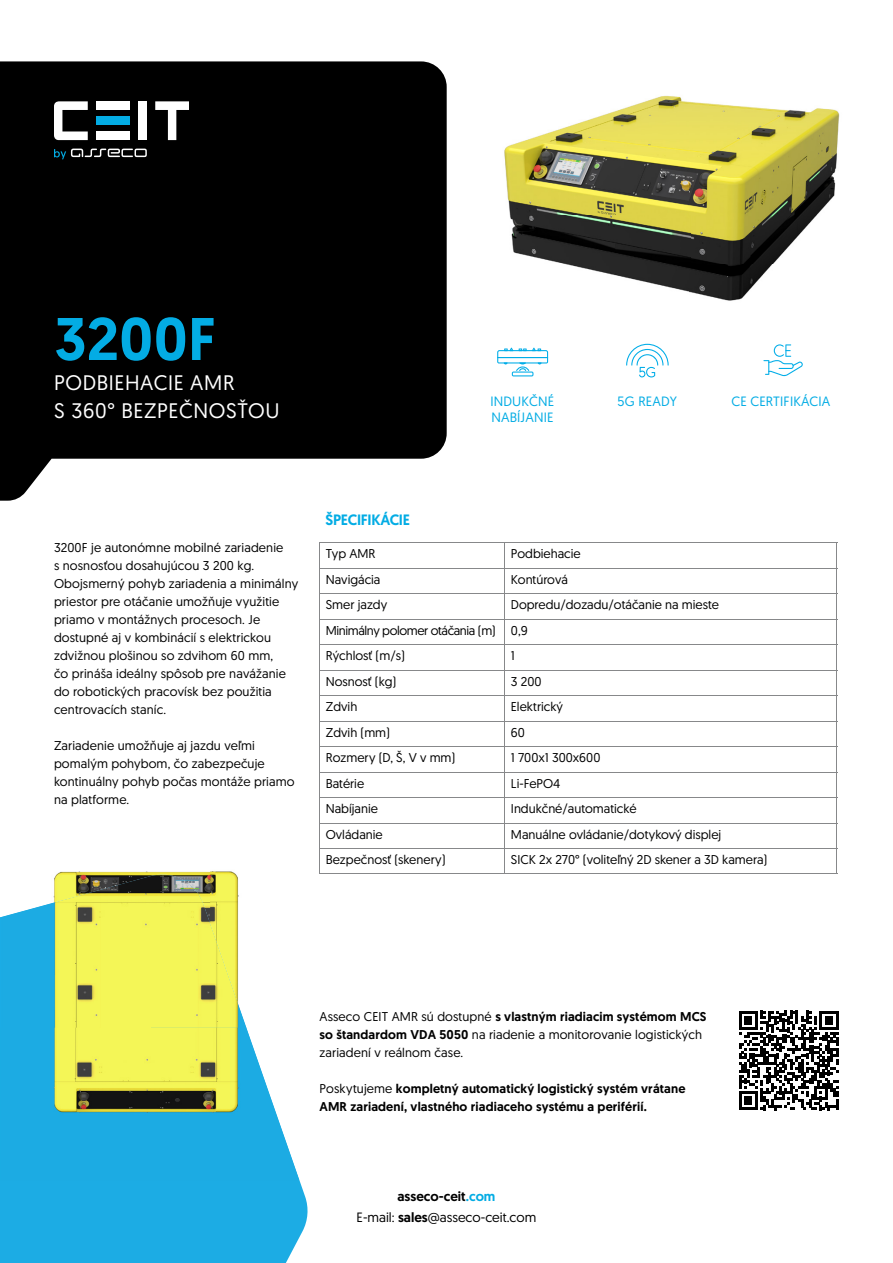
<style>
.page{position:relative;width:893px;height:1263px;background:#fff}
.page>*{position:absolute;margin:0;border:0;box-sizing:border-box;transform-origin:0 0}
.t1{font:500 60px "Geomanist";color:#03ace4}
.t2{font:21px/28.5px "Geomanist";letter-spacing:.03em;color:#fff}
.t3{font:500 15px "Geomanist";letter-spacing:-.02em;color:#03ace4}
.t4{font:13.5px/21px "Geomanist";color:#000;text-align:center}
.t5{font:13.5px "Geomanist";letter-spacing:.01em;color:#03ace4}
.t6{font:12.75px/18px "Geomanist";color:#000}
.t7{font:12.75px/18px "Geomanist";letter-spacing:.01em;color:#000}
.t8{font:500 12.75px/18px "Geomanist";letter-spacing:.01em;color:#000}
.s1{font-weight:500}
.s2{font-weight:400}
.s3{font-weight:500;color:#03ace4}
</style>
<div class="page">
<svg style="left:0;top:61px;width:447px;height:440px;background:#181818"></svg>
<div style="left:0;top:1180px;width:308px;height:83px;background:#1cace4"></div>
<svg style="left:54px;top:149px;width:93px;height:10px"></svg>
<svg style="left:155px;top:101px;width:34px;height:39px"></svg>
<svg style="left:54px;top:101px;width:34px;height:39px"></svg>
<div style="left:96px;top:101px;width:34px;height:9px;background:#fff"></div>
<div style="left:96px;top:116px;width:34px;height:9px;background:#03ace4"></div>
<div style="left:96px;top:131px;width:34px;height:9px;background:#fff"></div>
<div style="left:138px;top:101px;width:9px;height:39px;background:#fff"></div>
<svg style="left:626px;top:344px;width:43px;height:33px"></svg>
<svg style="left:497px;top:348px;width:51px;height:28px"></svg>
<svg style="left:763px;top:344px;width:40px;height:32px"></svg>
<svg style="left:739px;top:1011px;width:99px;height:99px"></svg>
<hr style="left:320px;top:542px;width:185px;height:1px;background:#87888a">
<hr style="left:505px;top:542px;width:332px;height:1px;background:#87888a">
<hr style="left:320px;top:568px;width:185px;height:1px;background:#87888a">
<hr style="left:505px;top:568px;width:332px;height:1px;background:#87888a">
<hr style="left:320px;top:593px;width:185px;height:1px;background:#87888a">
<hr style="left:505px;top:593px;width:332px;height:1px;background:#87888a">
<hr style="left:320px;top:619px;width:185px;height:1px;background:#87888a">
<hr style="left:505px;top:619px;width:332px;height:1px;background:#87888a">
<hr style="left:320px;top:644px;width:185px;height:1px;background:#87888a">
<hr style="left:505px;top:644px;width:332px;height:1px;background:#87888a">
<hr style="left:320px;top:670px;width:185px;height:1px;background:#87888a">
<hr style="left:505px;top:670px;width:332px;height:1px;background:#87888a">
<hr style="left:320px;top:695px;width:185px;height:1px;background:#87888a">
<hr style="left:505px;top:695px;width:332px;height:1px;background:#87888a">
<hr style="left:320px;top:721px;width:185px;height:1px;background:#87888a">
<hr style="left:505px;top:721px;width:332px;height:1px;background:#87888a">
<hr style="left:320px;top:746px;width:185px;height:1px;background:#87888a">
<hr style="left:505px;top:746px;width:332px;height:1px;background:#87888a">
<hr style="left:320px;top:772px;width:185px;height:1px;background:#87888a">
<hr style="left:505px;top:772px;width:332px;height:1px;background:#87888a">
<hr style="left:320px;top:797px;width:185px;height:1px;background:#87888a">
<hr style="left:505px;top:797px;width:332px;height:1px;background:#87888a">
<hr style="left:320px;top:823px;width:185px;height:1px;background:#87888a">
<hr style="left:505px;top:823px;width:332px;height:1px;background:#87888a">
<hr style="left:320px;top:848px;width:185px;height:1px;background:#87888a">
<svg style="left:319px;top:543px;width:1px;height:330px"></svg>
<hr style="left:505px;top:848px;width:332px;height:1px;background:#87888a">
<svg style="left:836px;top:543px;width:1px;height:330px"></svg>
<hr style="left:320px;top:873px;width:185px;height:1px;background:#87888a">
<hr style="left:505px;top:873px;width:332px;height:1px;background:#87888a">
<img style="left:504px;top:95px;width:336px;height:206px">
<img style="left:210px;top:871px;width:26px;height:3px">
<img style="left:54px;top:871px;width:156px;height:19px">
<img style="left:0;top:1027px;width:300px;height:153px">
<img style="left:100px;top:874px;width:146px;height:154px">
<img style="left:0;top:890px;width:100px;height:138px">
<h1 class="t1" style="left:54px;top:299px;width:164px">3200F</h1>
<h2 class="t2" style="left:54px;top:367px;width:227px">PODBIEHACIE AMR<br>S 360° BEZPEČNOSŤOU</h2>
<p class="t5" style="left:491px;top:392px;width:65px">INDUKČNÉ</p>
<p class="t5" style="left:617px;top:392px;width:61px">5G READY</p>
<p class="t5" style="left:731px;top:392px;width:101px">CE CERTIFIKÁCIA</p>
<p class="t5" style="left:491px;top:409px;width:63px">NABÍJANIE</p>
<p class="t7" style="left:54px;top:538px;width:246px">3200F je autonómne mobilné zariadenie<br>s nosnosťou dosahujúcou 3 200 kg.<br>Obojsmerný pohyb zariadenia a minimálny priestor pre otáčanie umožňuje využitie priamo v montážnych procesoch. Je dostupné aj v kombinácií s elektrickou zdvižnou plošinou so zdvihom 60 mm,<br>čo prináša ideálny spôsob pre navážanie do robotických pracovísk bez použitia centrovacích staníc.</p>
<p class="t7" style="left:54px;top:736px;width:242px">Zariadenie umožňuje aj jazdu veľmi pomalým pohybom, čo zabezpečuje kontinuálny pohyb počas montáže priamo na platforme.</p>
<p class="t3" style="left:326px;top:510px;width:86px">ŠPECIFIKÁCIE</p>
<p class="t6" style="left:326px;top:544px;width:51px">Typ AMR</p>
<p class="t6" style="left:511px;top:544px;width:71px">Podbiehacie</p>
<p class="t6" style="left:326px;top:570px;width:56px">Navigácia</p>
<p class="t6" style="left:511px;top:570px;width:59px">Kontúrová</p>
<p class="t6" style="left:326px;top:595px;width:63px">Smer jazdy</p>
<p class="t6" style="left:326px;top:592px;width:395px;line-height:25.5px;text-indent:185px">Dopredu/dozadu/otáčanie na mieste<br>Minimálny polomer otáčania (m) 0,9<br>Rýchlosť (m/s)</p>
<p class="t6" style="left:511px;top:646px;width:5px">1</p>
<p class="t6" style="left:326px;top:672px;width:72px">Nosnosť (kg)</p>
<p class="t6" style="left:511px;top:672px;width:32px">3 200</p>
<p class="t6" style="left:326px;top:697px;width:33px">Zdvih</p>
<p class="t6" style="left:511px;top:697px;width:54px">Elektrický</p>
<p class="t6" style="left:326px;top:723px;width:66px">Zdvih (mm)</p>
<p class="t6" style="left:511px;top:723px;width:16px">60</p>
<p class="t6" style="left:326px;top:748px;width:131px">Rozmery (D, Š, V v mm)</p>
<p class="t6" style="left:511px;top:748px;width:91px">1 700x1 300x600</p>
<p class="t6" style="left:326px;top:774px;width:40px">Batérie</p>
<p class="t6" style="left:511px;top:774px;width:51px">Li-FePO4</p>
<p class="t6" style="left:326px;top:799px;width:54px">Nabíjanie</p>
<p class="t6" style="left:511px;top:799px;width:127px">Indukčné/automatické</p>
<p class="t6" style="left:326px;top:825px;width:58px">Ovládanie</p>
<p class="t6" style="left:511px;top:825px;width:212px">Manuálne ovládanie/dotykový displej</p>
<p class="t6" style="left:326px;top:850px;width:121px">Bezpečnosť (skenery)</p>
<p class="t6" style="left:511px;top:850px;width:258px">SICK 2x 270° (voliteľný 2D skener a 3D kamera)</p>
<p class="t6" style="left:320px;top:1007px;width:389px">Asseco CEIT AMR sú dostupné <span class="s1">s vlastným riadiacim systémom MCS so štandardom VDA 5050</span> na riadenie a monitorovanie logistických zariadení v reálnom čase.</p>
<p class="t8" style="left:320px;top:1080px;width:367px"><span class="s2">Poskytujeme</span> kompletný automatický logistický systém vrátane<br>AMR zariadení, vlastného riadiaceho systému a periférií.</p>
<p class="t4" style="left:357px;top:1185px;width:181px"><span class="s1">asseco-ceit</span><span class="s3">.com<br></span>E-mail: <span class="s1">sales</span>@asseco-ceit.com</p>
</div>
